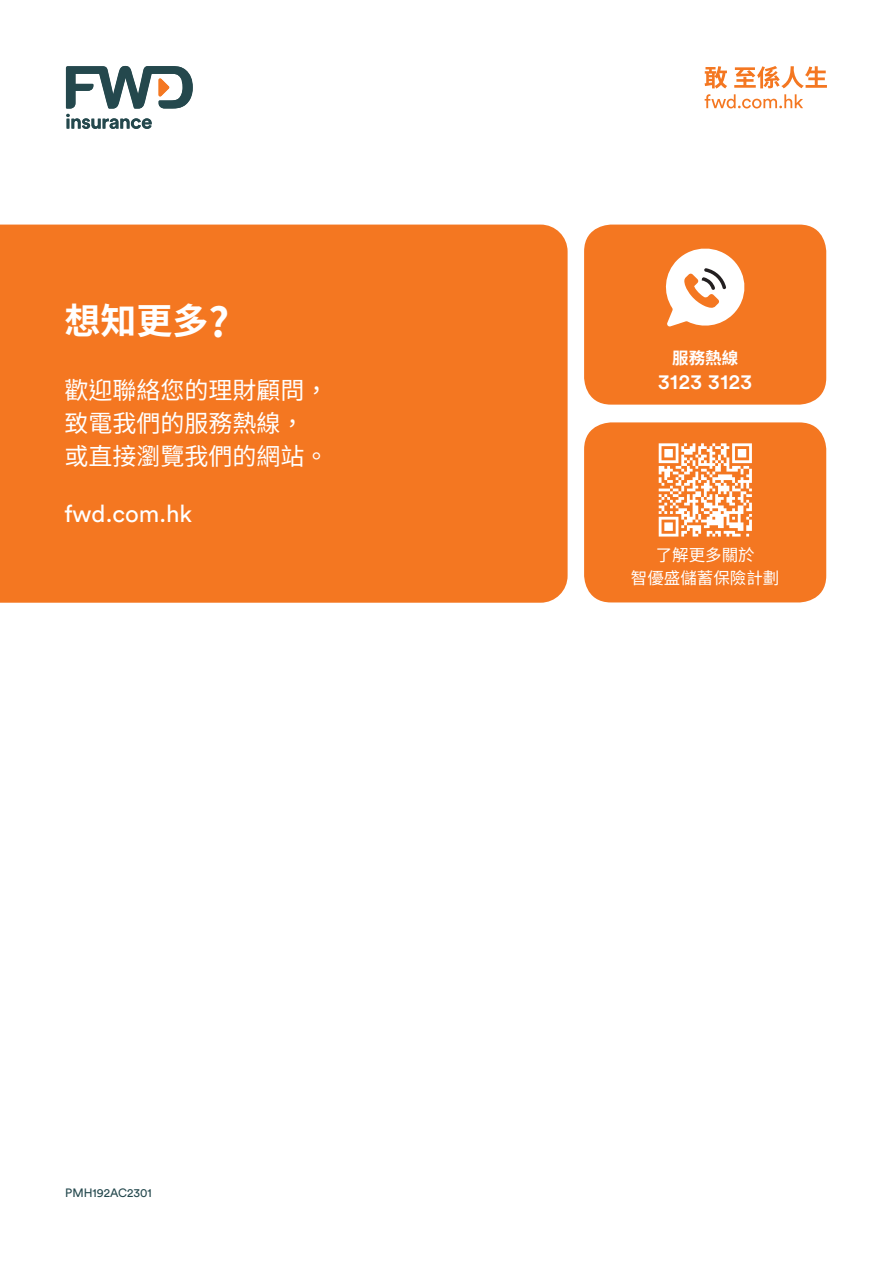
<style>
.page{position:relative;width:893px;height:1263px;background:#fff}
.page>*{position:absolute;margin:0;border:0;box-sizing:border-box;transform-origin:0 0}
.t1{font:700 36px "Noto Sans TC";color:#fff}
.t2{font:24px/33px "Noto Sans TC";color:#fff}
.t3{font:24px "FWD Circular";color:#fff}
.t4{font:500 21px "FWD Circular";letter-spacing:.025em;color:#fff}
.t5{font:16.5px/22.5px "Noto Sans TC";color:#fff;text-align:center}
.t6{font:700 16.5px "Noto Sans TC";color:#fff}
.t7{font:12px "FWD Circular";color:#24484d}
.s1{font-size:40.5px}
</style>
<div class="page">
<svg style="left:66px;top:66px;width:127px;height:63px"></svg>
<svg style="left:705px;top:66px;width:122px;height:42px"></svg>
<div style="left:0;top:225px;width:568px;height:378px;background:#f47721"></div>
<div style="left:584px;top:422px;width:242px;height:180px;background:#f47721;border-radius:27px"></div>
<div style="left:584px;top:225px;width:242px;height:180px;background:#f47721;border-radius:27px"></div>
<svg style="left:665px;top:248px;width:80px;height:79px"></svg>
<svg style="left:659px;top:443px;width:93px;height:93px"></svg>
<h1 class="t1" style="left:64px;top:300px;width:166px">想知更多<span class="s1">?</span></h1>
<p class="t2" style="left:64px;top:374px;width:266px">歡迎聯絡您的理財顧問，致電我們的服務熱線，或直接瀏覽我們的網站。</p>
<p class="t3" style="left:64px;top:498px;width:129px">fwd.com.hk</p>
<p class="t7" style="left:65px;top:1185px;width:88px">PMH192AC2301</p>
<p class="t6" style="left:672px;top:349px;width:67px">服務熱線</p>
<p class="t4" style="left:658px;top:367px;width:96px">3123 3123</p>
<p class="t5" style="left:631px;top:544px;width:150px">了解更多關於<br>智優盛儲蓄保險計劃</p>
</div>
